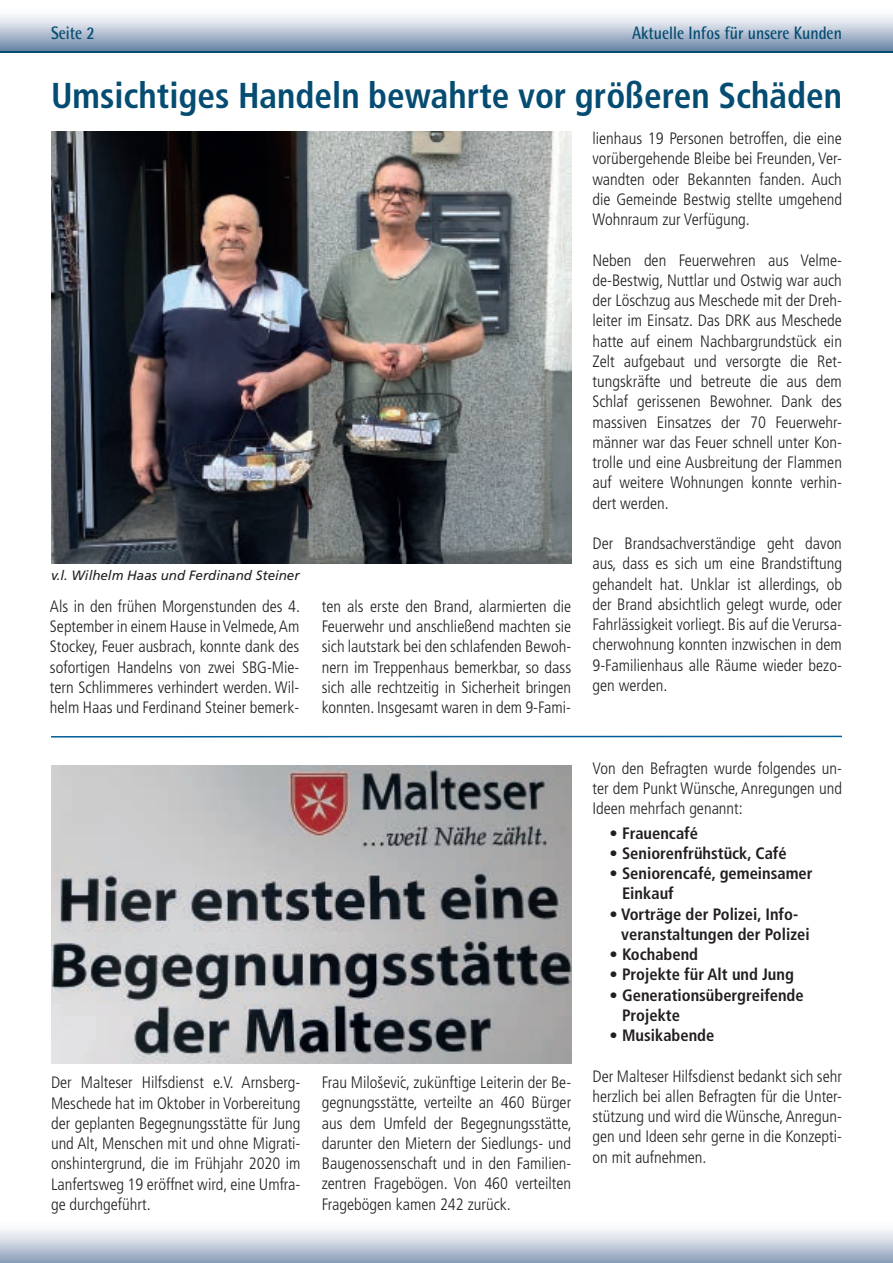
<style>
.page{position:relative;width:893px;height:1263px;background:#fff}
.page>*{position:absolute;margin:0;border:0;box-sizing:border-box;transform-origin:0 0}
.t1{font:700 condensed 36px "Frutiger";color:#054c72}
.t2{font:700 18px "Rotis Semi Sans";color:#054c72;scale:.85 1}
.t3{font:300 condensed 16.5px/20.2px "Frutiger";color:#231f20;text-align:justify}
.t4{font:700 condensed 16.5px/20.2px "Frutiger";color:#231f20}
.t5{font:italic 13.5px "Frutiger";color:#231f20}
</style>
<div class="page">
<div style="left:0;top:1219px;width:893px;height:44px;background:linear-gradient(to bottom,#fff,#92a4be)"></div>
<div style="left:0;top:7px;width:893px;height:44px;background:linear-gradient(to bottom,#fff,#738cab)"></div>
<hr style="left:0;top:51px;width:893px;height:2px;background:#054c72">
<hr style="left:51px;top:736px;width:791px;height:1px;background:#005d95">
<img style="left:51px;top:765px;width:520px;height:298px">
<img style="left:51px;top:132px;width:520px;height:431px">
<p class="t2" style="left:51px;top:22px;width:53px">Seite 2</p>
<p class="t2" style="left:632px;top:22px;width:248px">Aktuelle Infos für unsere Kunden</p>
<h1 class="t1" style="left:51px;top:74px;width:792px">Umsichtiges Handeln bewahrte vor größeren Schäden</h1>
<p class="t5" style="left:51px;top:568px;width:250px">v.l. Wilhelm Haas und Ferdinand Steiner</p>
<p class="t3" style="left:50px;top:596px;width:252px">Als in den frühen Morgenstunden des 4.<br>September in einem Hause in Velmede, Am Stockey, Feuer ausbrach, konnte dank des sofortigen Handelns von zwei SBG-Mie&shy;tern Schlimmeres verhindert werden. Wil&shy;helm Haas und Ferdinand Steiner bemerk-</p>
<p class="t3" style="left:322px;top:596px;width:251px">ten als erste den Brand, alarmierten die Feuerwehr und anschließend machten sie sich lautstark bei den schlafenden Bewoh&shy;nern im Treppenhaus bemerkbar, so dass sich alle rechtzeitig in Sicherheit bringen konnten. Insgesamt waren in dem 9-Fami-</p>
<p class="t3" style="left:51px;top:1073px;width:251px">Der Malteser Hilfsdienst e.V. Arnsberg-Meschede hat im Oktober in Vorbereitung der geplanten Begegnungsstätte für Jung und Alt, Menschen mit und ohne Migrati&shy;onshintergrund, die im Frühjahr 2020 im Lanfertsweg 19 eröffnet wird, eine Umfra&shy;ge durchgeführt.</p>
<p class="t3" style="left:322px;top:1072px;width:252px">Frau Miloševi´c, zukünftige Leiterin der Be&shy;gegnungsstätte, verteilte an 460 Bürger aus dem Umfeld der Begegnungsstätte, darunter den Mietern der Siedlungs- und Baugenossenschaft und in den Familien&shy;zentren Fragebögen. Von 460 verteilten Fragebögen kamen 242 zurück.</p>
<p class="t3" style="left:592px;top:129px;width:251px">lienhaus 19 Personen betroffen, die eine vorübergehende Bleibe bei Freunden, Ver&shy;wandten oder Bekannten fanden. Auch die Gemeinde Bestwig stellte umgehend Wohnraum zur Verfügung.</p>
<p class="t3" style="left:592px;top:250px;width:251px">Neben den Feuerwehren aus Velme&shy;de-Bestwig, Nuttlar und Ostwig war auch der Löschzug aus Meschede mit der Dreh&shy;leiter im Einsatz. Das DRK aus Meschede hatte auf einem Nachbargrundstück ein Zelt aufgebaut und versorgte die Ret&shy;tungskräfte und betreute die aus dem Schlaf gerissenen Bewohner. Dank des massiven Einsatzes der 70 Feuerwehr&shy;männer war das Feuer schnell unter Kon&shy;trolle und eine Ausbreitung der Flammen auf weitere Wohnungen konnte verhin&shy;dert werden.</p>
<p class="t3" style="left:592px;top:534px;width:251px">Der Brandsachverständige geht davon aus, dass es sich um eine Brandstiftung gehandelt hat. Unklar ist allerdings, ob der Brand absichtlich gelegt wurde, oder Fahrlässigkeit vorliegt. Bis auf die Verursa&shy;cherwohnung konnten inzwischen in dem 9-Familienhaus alle Räume wieder bezo&shy;gen werden.</p>
<p class="t3" style="left:592px;top:758px;width:251px">Von den Befragten wurde folgendes un&shy;ter dem Punkt Wünsche, Anregungen und Ideen mehrfach genannt:</p>
<p class="t4" style="left:609px;top:823px;width:90px">• Frauencafé</p>
<p class="t4" style="left:609px;top:843px;width:179px">• Seniorenfrühstück, Café</p>
<p class="t4" style="left:622px;top:863px;width:192px;text-indent:-13px">• Seniorencafé, gemeinsamer<br>Einkauf</p>
<p class="t4" style="left:621px;top:904px;width:190px;text-indent:-12px">• Vorträge der Polizei, Info&shy;veranstaltungen der Polizei</p>
<p class="t4" style="left:609px;top:944px;width:90px">• Kochabend</p>
<p class="t4" style="left:609px;top:964px;width:186px">• Projekte für Alt und Jung</p>
<p class="t4" style="left:622px;top:985px;width:183px;text-indent:-13px">• Generationsübergreifende<br>Projekte</p>
<p class="t4" style="left:609px;top:1025px;width:106px">• Musikabende</p>
<p class="t3" style="left:592px;top:1066px;width:251px">Der Malteser Hilfsdienst bedankt sich sehr herzlich bei allen Befragten für die Unter&shy;stützung und wird die Wünsche, Anregun&shy;gen und Ideen sehr gerne in die Konzepti&shy;on mit aufnehmen.</p>
</div>
